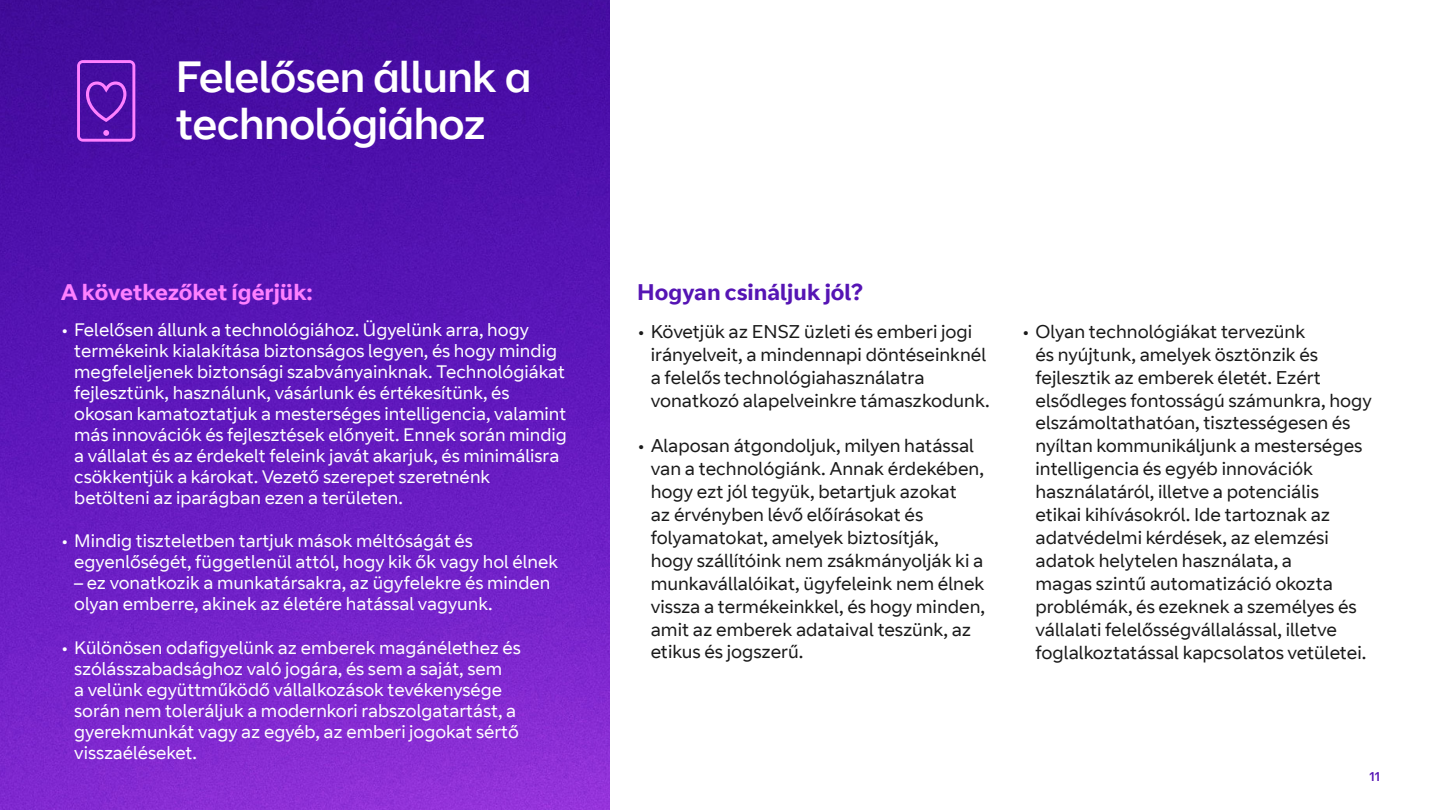
<style>
.page{position:relative;width:1440px;height:810px;background:#fff}
.page>*{position:absolute;margin:0;border:0;box-sizing:border-box;transform-origin:0 0}
.t1{font:43.5px/46.5px "BT Curve Headline";color:#fff}
.t2{font:700 22.5px "BT Curve";color:#ff80ff}
.t3{font:700 22.5px "BT Curve";color:#5514b4}
.t4{font:18.38px/23px "BT Curve";color:#1a1a1a}
.t5{font:18px/21px "BT Curve";color:#fff}
.t6{font:12.9px "BT Curve Headline";color:#5514b4}
</style>
<div class="page">
<img style="left:0;top:0;width:610px;height:810px">
<svg style="left:77px;top:60px;width:58px;height:82px"></svg>
<h1 class="t1" style="left:176px;top:56px;width:356px">Felelősen állunk a technológiához</h1>
<p class="t2" style="left:61px;top:278px;width:253px">A következőket ígérjük:</p>
<p class="t5" style="left:74px;top:320px;width:494px;text-indent:-14px">• Felelősen állunk a technológiához. Ügyelünk arra, hogy termékeink kialakítása biztonságos legyen, és hogy mindig megfeleljenek biztonsági szabványainknak. Technológiákat fejlesztünk, használunk, vásárlunk és értékesítünk, és okosan kamatoztatjuk a mesterséges intelligencia, valamint más innovációk és fejlesztések előnyeit. Ennek során mindig a vállalat és az érdekelt feleink javát akarjuk, és minimálisra csökkentjük a károkat. Vezető szerepet szeretnénk betölteni az iparágban ezen a területen.</p>
<p class="t5" style="left:74px;top:531px;width:486px;text-indent:-14px">• Mindig tiszteletben tartjuk mások méltóságát és egyenlőségét, függetlenül attól, hogy kik ők vagy hol élnek</p>
<p class="t5" style="left:74px;top:573px;width:478px">– ez vonatkozik a munkatársakra, az ügyfelekre és minden olyan emberre, akinek az életére hatással vagyunk.</p>
<p class="t5" style="left:74px;top:638px;width:448px;text-indent:-14px">• Különösen odafigyelünk az emberek magánélethez és szólásszabadsághoz való jogára, és sem a saját, sem<br>a velünk együttműködő vállalkozások tevékenysége során nem toleráljuk a modernkori rabszolgatartást, a gyerekmunkát vagy az egyéb, az emberi jogokat sértő visszaéléseket.</p>
<p class="t3" style="left:637px;top:278px;width:227px">Hogyan csináljuk jól?</p>
<p class="t4" style="left:651px;top:320px;width:340px;text-indent:-14px">• Követjük az ENSZ üzleti és emberi jogi irányelveit, a mindennapi döntéseinknél a felelős technológiahasználatra vonatkozó alapelveinkre támaszkodunk.</p>
<p class="t4" style="left:651px;top:435px;width:336px;text-indent:-14px">• Alaposan átgondoljuk, milyen hatással van a technológiánk. Annak érdekében, hogy ezt jól tegyük, betartjuk azokat<br>az érvényben lévő előírásokat és folyamatokat, amelyek biztosítják, hogy szállítóink nem zsákmányolják ki a munkavállalóikat, ügyfeleink nem élnek vissza a termékeinkkel, és hogy minden, amit az emberek adataival teszünk, az etikus és jogszerű.</p>
<p class="t4" style="left:1035px;top:320px;width:338px;text-indent:-14px">• Olyan technológiákat tervezünk<br>és nyújtunk, amelyek ösztönzik és fejlesztik az emberek életét. Ezért elsődleges fontosságú számunkra, hogy elszámoltathatóan, tisztességesen és nyíltan kommunikáljunk a mesterséges intelligencia és egyéb innovációk használatáról, illetve a potenciális<br>etikai kihívásokról. Ide tartoznak az adatvédelmi kérdések, az elemzési adatok helytelen használata, a<br>magas szintű automatizáció okozta problémák, és ezeknek a személyes és vállalati felelősségvállalással, illetve foglalkoztatással kapcsolatos vetületei.</p>
<p class="t6" style="left:1370px;top:769px;width:12px">11</p>
</div>
